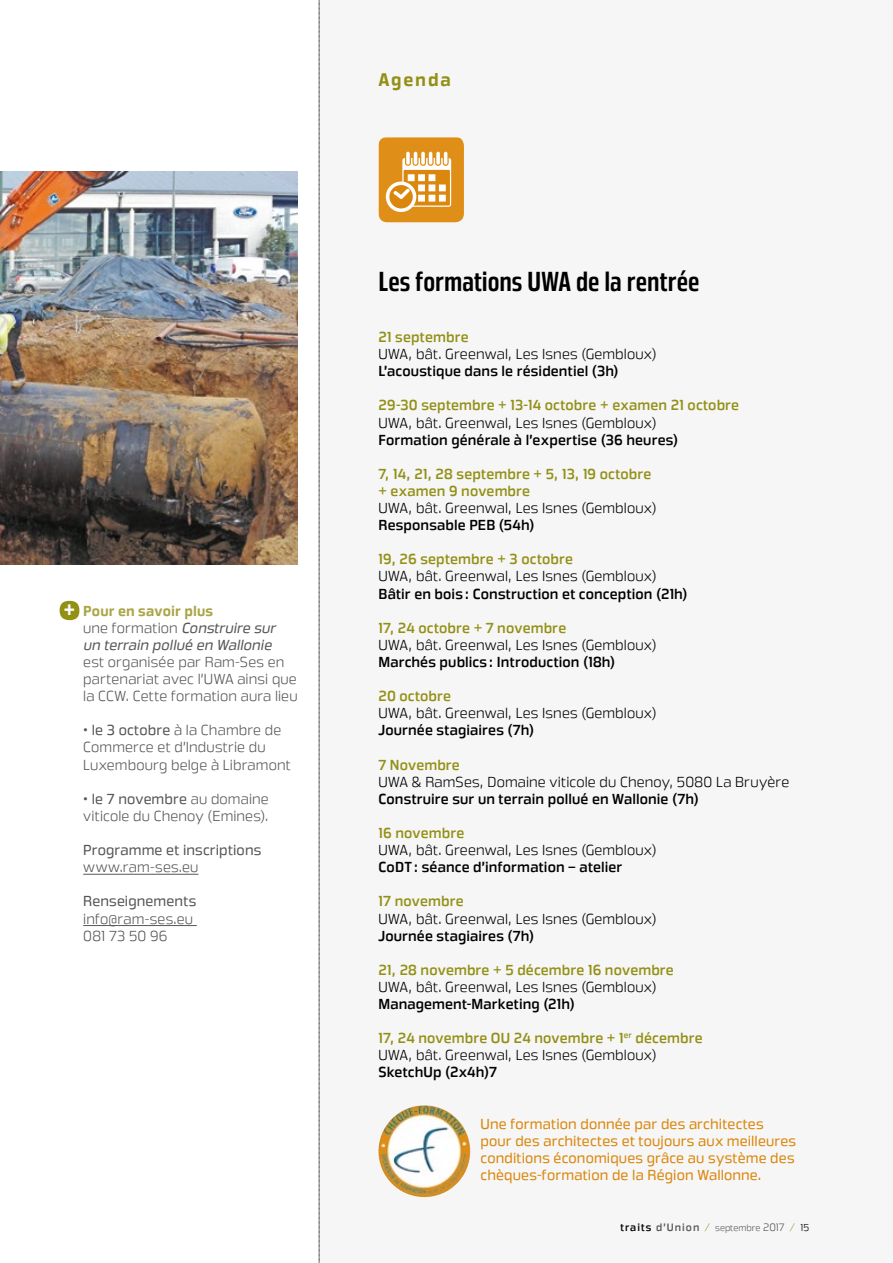
<style>
.page{position:relative;width:893px;height:1263px;background:#fff}
.page>*{position:absolute;margin:0;border:0;box-sizing:border-box;transform-origin:0 0}
.t1{font:27px "Great Escape Narrow Rg";color:#000}
.t2{font:700 18px "Great Escape Rg";letter-spacing:.1em;color:#939016}
.t3{font:14.25px "Great Escape Lt";letter-spacing:.01em;color:#000}
.t4{font:14.25px "Great Escape Rg";letter-spacing:.01em;color:#000}
.t5{font:14.25px/17.1px "Great Escape Rg";letter-spacing:.01em;color:#939016}
.t6{font:14.25px/17.1px "Great Escape Lt";letter-spacing:.01em;color:#575756}
.t7{font:14.25px/17.1px "Great Escape Bk";letter-spacing:.01em;color:#db870d}
.t8{font:14.25px "Great Escape Bk";letter-spacing:.01em;color:#575756}
.t9{font:italic 14.25px/17.1px "Great Escape Bk";letter-spacing:.005em;color:#575756}
.t10{font:700 14.25px "Great Escape Rg";letter-spacing:.01em;color:#aaa547}
.t11{font:9px "Great Escape Lt";color:#575756}
.s1{font-family:"Univers";font-stretch:condensed;font-size:21px;color:#fff}
.s2{font-family:"Great Escape Lt";font-style:normal}
.s3{font-family:"Great Escape Bk"}
.s4{font-family:"Great Escape Lt"}
.s5{font-family:"Great Escape Rg";font-size:10.5px;color:#000}
.s6{font-family:"Great Escape Rg";font-size:10.5px}
.s7{font-size:10.5px;color:#939016}
.s8{font-size:10.5px}
.s9{font-size:9.9px;color:#000}
</style>
<div class="page">
<div style="left:319px;top:0;width:574px;height:1263px;background:#f6f6f6"></div>
<img style="left:378px;top:1105px;width:92px;height:92px;border-radius:46px">
<svg style="left:319px;top:0;width:1px;height:1263px"></svg>
<svg style="left:378px;top:137px;width:86px;height:85px"></svg>
<div style="left:428px;top:174px;width:7px;height:7px;background:#fff"></div>
<div style="left:418px;top:174px;width:7px;height:7px;background:#fff"></div>
<div style="left:408px;top:174px;width:7px;height:7px;background:#fff"></div>
<div style="left:439px;top:184px;width:7px;height:7px;background:#fff"></div>
<div style="left:428px;top:184px;width:7px;height:7px;background:#fff"></div>
<div style="left:418px;top:184px;width:7px;height:7px;background:#fff"></div>
<div style="left:439px;top:195px;width:7px;height:7px;background:#fff"></div>
<div style="left:428px;top:195px;width:7px;height:7px;background:#fff"></div>
<div style="left:418px;top:195px;width:7px;height:7px;background:#fff"></div>
<hr style="left:83px;top:874px;width:115px;height:1px;background:#575756">
<hr style="left:83px;top:925px;width:114px;height:1px;background:#575756">
<div style="left:60px;top:601px;width:19px;height:19px;background:#939016;border-radius:50%"></div>
<img style="left:0;top:171px;width:298px;height:393px">
<p class="t10" style="left:64px;top:602px;width:150px"><span class="s1">+</span> Pour en savoir plus</p>
<p class="t9" style="left:83px;top:619px;width:194px"><span class="s2">une formation</span> Construire sur un terrain pollué en Wallonie</p>
<p class="t6" style="left:83px;top:653px;width:216px">est organisée par Ram-Ses en partenariat avec l’UWA ainsi que la CCW. Cette formation aura lieu</p>
<p class="t6" style="left:83px;top:722px;width:209px">• <span class="s3">le 3 octobre</span> à la Chambre de<br>Commerce et d’Industrie du<br>Luxembourg belge à Libramont</p>
<p class="t8" style="left:83px;top:790px;width:187px"><span class="s4">•</span> le 7 novembre <span class="s4">au domaine</span></p>
<p class="t6" style="left:83px;top:807px;width:187px">viticole du Chenoy (Emines).</p>
<p class="t8" style="left:83px;top:841px;width:180px">Programme et inscriptions</p>
<p class="t6" style="left:83px;top:858px;width:117px">www.ram-ses.eu</p>
<p class="t8" style="left:83px;top:893px;width:115px">Renseignements</p>
<p class="t6" style="left:83px;top:910px;width:111px">info@ram-ses.eu<br>081 73 50 96</p>
<p class="t2" style="left:378px;top:68px;width:74px">Agenda</p>
<h1 class="t1" style="left:378px;top:265px;width:323px">Les formations UWA de la rentrée</h1>
<p class="t5" style="left:378px;top:328px;width:92px">21 septembre</p>
<p class="t3" style="left:378px;top:346px;width:280px">UWA, bât. Greenwal, Les Isnes (Gembloux)</p>
<p class="t4" style="left:378px;top:363px;width:242px">L’acoustique dans le résidentiel (3h)</p>
<p class="t5" style="left:378px;top:397px;width:362px">29-30 septembre + 13-14 octobre + examen 21 octobre</p>
<p class="t3" style="left:378px;top:414px;width:280px">UWA, bât. Greenwal, Les Isnes (Gembloux)</p>
<p class="t4" style="left:378px;top:431px;width:301px">Formation générale à l’expertise (36 heures)</p>
<p class="t5" style="left:378px;top:465px;width:275px">7, 14, 21, 28 septembre + 5, 13, 19 octobre + examen 9 novembre</p>
<p class="t3" style="left:378px;top:499px;width:280px">UWA, bât. Greenwal, Les Isnes (Gembloux)</p>
<p class="t4" style="left:378px;top:517px;width:158px">Responsable PEB (54h)</p>
<p class="t5" style="left:378px;top:551px;width:196px">19, 26 septembre + 3 octobre</p>
<p class="t3" style="left:378px;top:568px;width:280px">UWA, bât. Greenwal, Les Isnes (Gembloux)</p>
<p class="t4" style="left:378px;top:585px;width:311px">Bâtir en bois: Construction et conception (21h)</p>
<p class="t5" style="left:378px;top:619px;width:189px">17, 24 octobre + 7 novembre</p>
<p class="t3" style="left:378px;top:636px;width:280px">UWA, bât. Greenwal, Les Isnes (Gembloux)</p>
<p class="t4" style="left:378px;top:653px;width:238px">Marchés publics: Introduction (18h)</p>
<p class="t5" style="left:378px;top:687px;width:74px">20 octobre</p>
<p class="t3" style="left:378px;top:705px;width:280px">UWA, bât. Greenwal, Les Isnes (Gembloux)</p>
<p class="t4" style="left:378px;top:722px;width:157px">Journée stagiaires (7h)</p>
<p class="t5" style="left:378px;top:756px;width:83px">7 Novembre</p>
<p class="t3" style="left:378px;top:773px;width:412px">UWA &amp; RamSes, Domaine viticole du Chenoy, 5080 La Bruyère</p>
<p class="t4" style="left:378px;top:790px;width:322px">Construire sur un terrain pollué en Wallonie (7h)</p>
<p class="t5" style="left:378px;top:824px;width:87px">16 novembre</p>
<p class="t3" style="left:378px;top:841px;width:280px">UWA, bât. Greenwal, Les Isnes (Gembloux)</p>
<p class="t4" style="left:378px;top:859px;width:245px">CoDT: séance d’information – atelier</p>
<p class="t5" style="left:378px;top:893px;width:87px">17 novembre</p>
<p class="t3" style="left:378px;top:910px;width:280px">UWA, bât. Greenwal, Les Isnes (Gembloux)</p>
<p class="t4" style="left:378px;top:927px;width:157px">Journée stagiaires (7h)</p>
<p class="t5" style="left:378px;top:961px;width:297px">21, 28 novembre + 5 décembre 16 novembre</p>
<p class="t3" style="left:378px;top:978px;width:280px">UWA, bât. Greenwal, Les Isnes (Gembloux)</p>
<p class="t4" style="left:378px;top:995px;width:198px">Management-Marketing (21h)</p>
<p class="t5" style="left:378px;top:1029px;width:326px">17, 24 novembre OU 24 novembre + 1<sup>er</sup> décembre</p>
<p class="t3" style="left:378px;top:1047px;width:280px">UWA, bât. Greenwal, Les Isnes (Gembloux)</p>
<p class="t4" style="left:378px;top:1064px;width:120px">SketchUp (2x4h)7</p>
<p class="t7" style="left:480px;top:1115px;width:317px">Une formation donnée par des architectes pour des architectes et toujours aux meilleures conditions économiques grâce au système des chèques-formation de la Région Wallonne.</p>
<p class="t11" style="left:620px;top:1223px;width:190px"><span class="s5">traits</span> <span class="s6">d’Union</span> <span class="s7">⁄</span> septembre <span class="s8">2017</span> <span class="s7">⁄</span> <span class="s9">15</span></p>
</div>
